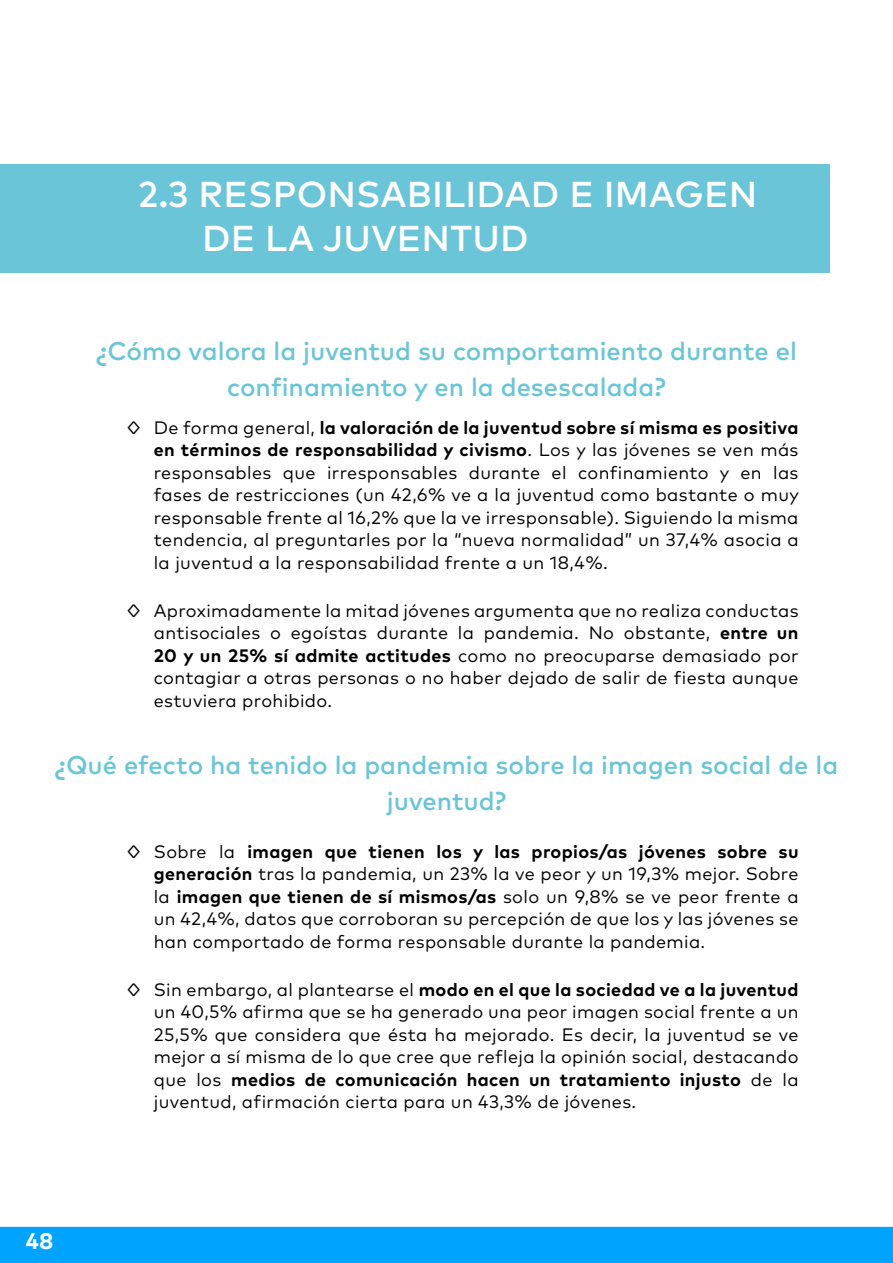
<style>
.page{position:relative;width:893px;height:1263px;background:#fff}
.page>*{position:absolute;margin:0;border:0;box-sizing:border-box;transform-origin:0 0}
.t1{font:500 36px/43.2px "Mark Pro";letter-spacing:.005em;color:#fff}
.t2{font:500 25.5px/36px "Mark Pro";color:#6ac5d8;text-align:center}
.t3{font:700 22.5px "Mark Pro";color:#fff}
.t4{font:18px/22.5px "Mark Pro";letter-spacing:.02em;color:#000;text-align:justify}
.s1{font-weight:700}
</style>
<div class="page">
<div style="left:0;top:1227px;width:893px;height:36px;background:#00a4ff"></div>
<div style="left:0;top:164px;width:829px;height:108px;background:#6ac5d8"></div>
<h1 class="t1" style="left:202px;top:170px;width:557px;text-indent:-64px">2.3 RESPONSABILIDAD E IMAGEN<br>DE LA JUVENTUD</h1>
<h2 class="t2" style="left:96px;top:331px;width:702px">¿Cómo valora la juventud su comportamiento durante el confinamiento y en la desescalada?</h2>
<p class="t4" style="left:154px;top:415px;width:647px;text-indent:-27px">◊ De forma general, <span class="s1">la valoración de la juventud sobre sí misma es positiva en términos de responsabilidad y civismo</span>. Los y las jóvenes se ven más responsables que irresponsables durante el confinamiento y en las fases de restricciones (un 42,6% ve a la juventud como bastante o muy responsable frente al 16,2% que la ve irresponsable). Siguiendo la misma tendencia, al preguntarles por la “nueva normalidad” un 37,4% asocia a la juventud a la responsabilidad frente a un 18,4%.</p>
<p class="t4" style="left:154px;top:598px;width:646px;text-indent:-27px">◊ Aproximadamente la mitad jóvenes argumenta que no realiza conductas antisociales o egoístas durante la pandemia. No obstante, <span class="s1">entre un 20 y un 25% sí admite actitudes</span> como no preocuparse demasiado por contagiar a otras personas o no haber dejado de salir de fiesta aunque estuviera prohibido.</p>
<h2 class="t2" style="left:55px;top:745px;width:785px">¿Qué efecto ha tenido la pandemia sobre la imagen social de la juventud?</h2>
<p class="t3" style="left:26px;top:1224px;width:29px">48</p>
<p class="t4" style="left:154px;top:839px;width:646px;text-indent:-27px">◊ Sobre la <span class="s1">imagen que tienen los y las propios/as jóvenes sobre su generación</span> tras la pandemia, un 23% la ve peor y un 19,3% mejor. Sobre la <span class="s1">imagen que tienen de sí mismos/as</span> solo un 9,8% se ve peor frente a un 42,4%, datos que corroboran su percepción de que los y las jóvenes se han comportado de forma responsable durante la pandemia.</p>
<p class="t4" style="left:154px;top:977px;width:646px;text-indent:-27px">◊ Sin embargo, al plantearse el <span class="s1">modo en el que la sociedad ve a la juventud </span>un 40,5% afirma que se ha generado una peor imagen social frente a un 25,5% que considera que ésta ha mejorado. Es decir, la juventud se ve mejor a sí misma de lo que cree que refleja la opinión social, destacando que los <span class="s1">medios de comunicación hacen un tratamiento injusto</span> de la juventud, afirmación cierta para un 43,3% de jóvenes.</p>
</div>
